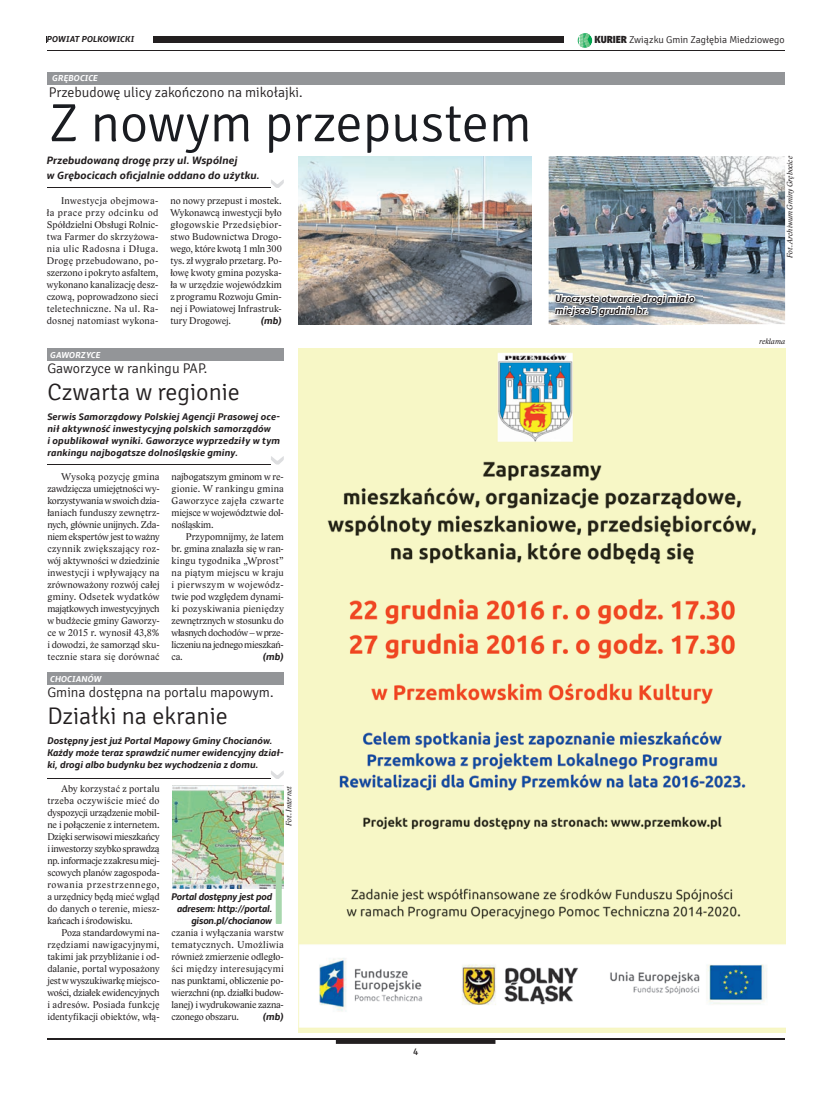
<style>
.page{position:relative;width:820px;height:1106px;background:#fff}
.page>*{position:absolute;margin:0;border:0;box-sizing:border-box;transform-origin:0 0}
.t1{font:300 54px "Signika";color:#1a1c21}
.t2{font:300 24px "Signika";color:#231f20}
.t3{font:300 14px "Signika";color:#231f20}
.t4{font:italic 700 11px/15px "Amble";color:#231f20}
.t5{font:10px/12px "Lido STF";color:#231f20;text-align:justify}
.t6{font:italic 700 10px/12px "Amble";color:#231f20}
.t7{font:italic 700 10px/12px "Amble";letter-spacing:-.03em;color:#231f20;text-align:right}
.t8{font:300 10px "Signika";color:#231f20}
.t9{font:10px "Signika Negative";color:#231f20}
.t10{font:italic 700 9px "Amble";letter-spacing:.005em;color:#fff}
.t11{font:italic 700 9px "Amble";letter-spacing:.01em;color:#231f20}
.t12{font:italic 8px "Lido STF";color:#231f20}
.s1{font-family:"Fengardo Neue";font-weight:900}
</style>
<div class="page">
<hr style="left:47px;top:50px;width:737px;height:1px;background:#231f20">
<hr style="left:47px;top:1038px;width:737px;height:1px;background:#231f20">
<svg style="left:336px;top:1039px;width:159px;height:4px"></svg>
<svg style="left:577px;top:33px;width:15px;height:15px"></svg>
<div style="left:47px;top:37px;width:517px;height:6px;background:#231f20"></div>
<div style="left:47px;top:33px;width:106px;height:14px;background:#fff"></div>
<hr style="left:47px;top:187px;width:223px;height:1px;background:#231f20">
<svg style="left:271px;top:179px;width:13px;height:9px"></svg>
<hr style="left:47px;top:464px;width:223px;height:1px;background:#231f20">
<svg style="left:271px;top:456px;width:13px;height:8px"></svg>
<hr style="left:47px;top:778px;width:223px;height:1px;background:#231f20">
<svg style="left:271px;top:771px;width:13px;height:8px"></svg>
<img style="left:298px;top:348px;width:486px;height:684px">
<img style="left:298px;top:156px;width:233px;height:168px">
<img style="left:548px;top:156px;width:236px;height:168px">
<img style="left:173px;top:785px;width:111px;height:103px">
<div style="left:275px;top:863px;width:6px;height:61px;background:#a8d7ae"></div>
<div style="left:47px;top:348px;width:237px;height:12px;background:#939598"></div>
<div style="left:47px;top:72px;width:737px;height:12px;background:#939598"></div>
<div style="left:47px;top:672px;width:237px;height:12px;background:#939598"></div>
<img style="left:551px;top:290px;width:151px;height:34px">
<svg style="left:553px;top:271px;width:143px;height:54px"></svg>
<p class="t11" style="left:47px;top:34px;width:89px">POWIAT POLKOWICKI</p>
<p class="t8" style="left:594px;top:35px;width:191px"><span class="s1">KURIER</span> Związku Gmin Zagłębia Miedziowego</p>
<p class="t10" style="left:52px;top:73px;width:47px">GRĘBOCICE</p>
<h3 class="t3" style="left:49px;top:85px;width:255px">Przebudowę ulicy zakończono na mikołajki.</h3>
<h1 class="t1" style="left:49px;top:93px;width:484px">Z nowym przepustem</h1>
<p class="t4" style="left:47px;top:153px;width:214px">Przebudowaną drogę przy ul. Wspólnej<br>w Grębocicach oficjalnie oddano do użytku.</p>
<p class="t5" style="left:47px;top:195px;width:113px;text-indent:14px">Inwestycja obejmowa&shy;ła prace przy odcinku od Spółdzielni Obsługi Rolnic&shy;twa Farmer do skrzyżowa&shy;nia ulic Radosna i Długa.<br>Drogę przebudowano, po&shy;szerzono i pokryto asfaltem, wykonano kanalizację desz&shy;czową, poprowadzono sieci teletechniczne. Na ul. Ra&shy;dosnej natomiast wykona-</p>
<p class="t5" style="left:170px;top:195px;width:113px">no nowy przepust i mostek.<br>Wykonawcą inwestycji było głogowskie Przedsiębior&shy;stwo Budownictwa Drogo&shy;wego, które kwotą 1 mln 300 tys. zł wygrało przetarg. Po&shy;łowę kwoty gmina pozyska&shy;ła w urzędzie wojewódzkim z programu Rozwoju Gmin&shy;nej i Powiatowej Infrastruk&shy;tury Drogowej.</p>
<p class="t6" style="left:260px;top:315px;width:23px">(mb)</p>
<p class="t10" style="left:50px;top:349px;width:52px">GAWORZYCE</p>
<h3 class="t3" style="left:47px;top:361px;width:161px">Gaworzyce w rankingu PAP.</h3>
<h2 class="t2" style="left:47px;top:379px;width:194px">Czwarta w regionie</h2>
<p class="t6" style="left:47px;top:411px;width:234px">Serwis Samorządowy Polskiej Agencji Prasowej oce&shy;nił aktywność inwestycyjną polskich samorządów<br>i opublikował wyniki. Gaworzyce wyprzedziły w tym rankingu najbogatsze dolnośląskie gminy.</p>
<p class="t5" style="left:47px;top:471px;width:114px;text-indent:14px">Wysoką pozycję gmina zawdzięcza umiejętności wy&shy;korzystywania w swoich dzia&shy;łaniach funduszy zewnętrz&shy;nych, głównie unijnych. Zda&shy;niem ekspertów jest to ważny czynnik zwiększający roz&shy;wój aktywności w dziedzinie inwestycji i wpływający na zrównoważony rozwój całej gminy. Odsetek wydatków majątkowych inwestycyjnych w budżecie gminy Gaworzy&shy;ce w 2015 r. wynosił 43,8% i dowodzi, że samorząd sku&shy;tecznie stara się dorównać</p>
<p class="t5" style="left:171px;top:471px;width:114px">najbogatszym gminom w re&shy;gionie. W rankingu gmina Gaworzyce zajęła czwarte miejsce w województwie dol&shy;nośląskim.</p>
<p class="t5" style="left:171px;top:531px;width:114px;text-indent:14px">Przypomnijmy, że latem br. gmina znalazła się w ran&shy;kingu tygodnika „Wprost” na piątym miejscu w kraju i pierwszym w wojewódz&shy;twie pod względem dynami&shy;ki pozyskiwania pieniędzy zewnętrznych w stosunku do własnych dochodów – w prze&shy;liczeniu na jednego mieszkań&shy;ca.</p>
<p class="t6" style="left:262px;top:651px;width:23px">(mb)</p>
<h3 class="t3" style="left:47px;top:685px;width:227px">Gmina dostępna na portalu mapowym.</h3>
<h2 class="t2" style="left:47px;top:703px;width:182px">Działki na ekranie</h2>
<p class="t6" style="left:47px;top:735px;width:238px">Dostępny jest już Portal Mapowy Gminy Chocianów.<br>Każdy może teraz sprawdzić numer ewidencyjny dział&shy;ki, drogi albo budynku bez wychodzenia z domu.</p>
<p class="t5" style="left:47px;top:783px;width:114px;text-indent:14px">Aby korzystać z portalu trzeba oczywiście mieć do dyspozycji urządzenie mobil&shy;ne i połączenie z internetem.<br>Dzięki serwisowi mieszkańcy i inwestorzy szybko sprawdzą np. informacje z zakresu miej&shy;scowych planów zagospoda&shy;rowania przestrzennego, a urzędnicy będą mieć wgląd do danych o terenie, miesz&shy;kańcach i środowisku.</p>
<p class="t5" style="left:47px;top:927px;width:114px;text-indent:14px">Poza standardowymi na&shy;rzędziami nawigacyjnymi, takimi jak przybliżanie i od&shy;dalanie, portal wyposażony jest w wyszukiwarkę miejsco&shy;wości, działek ewidencyjnych i adresów. Posiada funkcję identyfikacji obiektów, włą-</p>
<p class="t5" style="left:171px;top:927px;width:114px">czania i wyłączania warstw tematycznych. Umożliwia również zmierzenie odległo&shy;ści między interesującymi nas punktami, obliczenie po&shy;wierzchni (np. działki budow&shy;lanej) i wydrukowanie zazna&shy;czonego obszaru.</p>
<p class="t10" style="left:50px;top:673px;width:53px">CHOCIANÓW</p>
<p class="t12" style="left:284px;top:826px;width:41px;rotate:-90deg">Fot. Internet</p>
<p class="t7" style="left:171px;top:890px;width:102px">Portal dostępny jest pod adresem: http://portal. gison.pl/chocianow</p>
<p class="t6" style="left:262px;top:1011px;width:23px">(mb)</p>
<p class="t9" style="left:413px;top:1045px;width:7px">4</p>
<p class="t6" style="left:555px;top:292px;width:141px">Uroczyste otwarcie drogi miało miejsce 5 grudnia br.</p>
<p class="t12" style="left:784px;top:258px;width:103px;rotate:-90deg">Fot. Archiwum Gminy Grębocice</p>
<p class="t12" style="left:758px;top:336px;width:28px">reklama</p>
</div>
